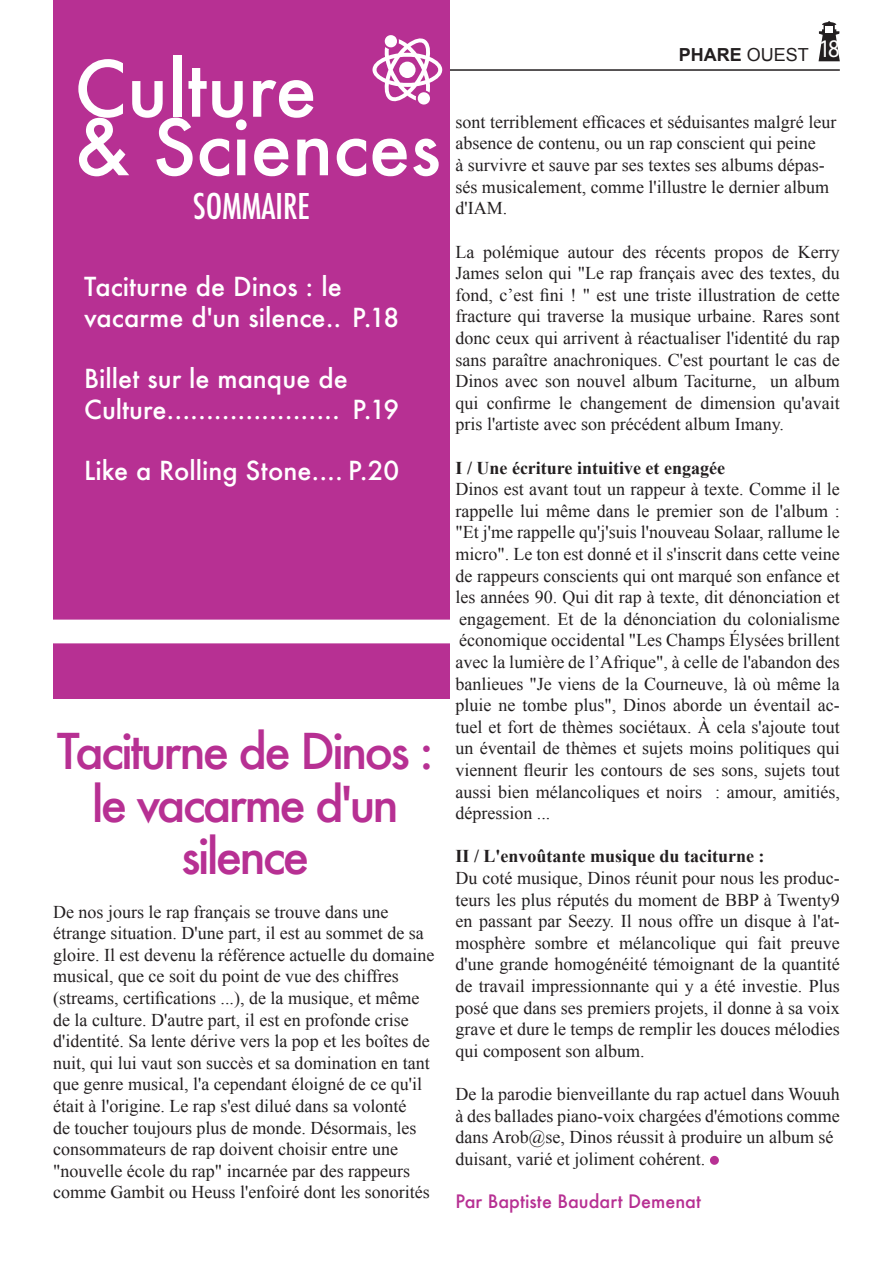
<style>
.page{position:relative;width:893px;height:1263px;background:#fff}
.page>*{position:absolute;margin:0;border:0;box-sizing:border-box;transform-origin:0 0}
.t1{font:500 75px/58.5px "Futura";color:#fff}
.Paragraph_Style_1{font:500 48px/52.5px "Futura";letter-spacing:-.06em;color:#b73093;text-align:center}
.t2{font:500 condensed 34.5px "Futura";color:#fff}
.t3{font:500 25.5px/30.6px "Futura";color:#fff}
.t4{font:18px/21.6px "Times New Roman";color:#231f20;text-align:justify}
.t5{font:700 18px "Times New Roman";color:#231f20}
.t6{font:500 18px "Futura";color:#b73093}
.t7{font:700 18px "Arial";color:#231f20}
.s1{font-weight:400}
</style>
<div class="page">
<hr style="left:54px;top:69px;width:786px;height:2px;background:#231f20">
<div style="left:53px;top:0;width:397px;height:699px;background:#b73093"></div>
<div style="left:43px;top:620px;width:416px;height:23px;background:#fff"></div>
<svg style="left:818px;top:21px;width:22px;height:40px"></svg>
<div style="left:826px;top:26px;width:7px;height:7px;background:#fff"></div>
<svg style="left:372px;top:35px;width:71px;height:70px"></svg>
<div style="left:710px;top:1156px;width:9px;height:9px;background:#b73093;border-radius:50%"></div>
<h1 class="t1" style="left:74px;top:59px;width:368px">Culture<br>&amp; Sciences</h1>
<p class="t2" style="left:193px;top:184px;width:119px">SOMMAIRE</p>
<p class="t3" style="left:84px;top:271px;width:316px">Taciturne de Dinos : le vacarme d'un silence.. P.18</p>
<p class="t3" style="left:84px;top:363px;width:316px">Billet sur le manque de<br>Culture...................... P.19</p>
<p class="t3" style="left:84px;top:455px;width:317px">Like a Rolling Stone.... P.20</p>
<p class="Paragraph_Style_1" style="left:57px;top:725px;width:378px">Taciturne de Dinos : le vacarme d'un</p>
<p class="Paragraph_Style_1" style="left:181px;top:830px;width:130px">silence</p>
<p class="t4" style="left:53px;top:900px;width:383px;text-align:left">De nos jours le rap français se trouve dans une étrange situation. D'une part, il est au sommet de sa gloire. Il est devenu la référence actuelle du domaine musical, que ce soit du point de vue des chiffres (streams, certifications ...), de la musique, et même de la culture. D'autre part, il est en profonde crise d'identité. Sa lente dérive vers la pop et les boîtes de nuit, qui lui vaut son succès et sa domination en tant que genre musical, l'a cependant éloigné de ce qu'il était à l'origine. Le rap s'est dilué dans sa volonté<br>de toucher toujours plus de monde. Désormais, les consommateurs de rap doivent choisir entre une "nouvelle école du rap" incarnée par des rappeurs comme Gambit ou Heuss l'enfoiré dont les sonorités</p>
<p class="t7" style="left:679px;top:43px;width:162px">PHARE <span class="s1">OUEST</span> <sup>18</sup></p>
<p class="t4" style="left:455px;top:111px;width:382px;text-align:left">sont terriblement efficaces et séduisantes malgré leur absence de contenu, ou un rap conscient qui peine<br>à survivre et sauve par ses textes ses albums dépas&shy;sés musicalement, comme l'illustre le dernier album d'IAM.</p>
<p class="t4" style="left:455px;top:240px;width:386px">La polémique autour des récents propos de Kerry James selon qui "Le rap français avec des textes, du fond, c’est fini ! " est une triste illustration de cette fracture qui traverse la musique urbaine. Rares sont donc ceux qui arrivent à réactualiser l'identité du rap sans paraître anachroniques. C'est pourtant le cas de Dinos avec son nouvel album Taciturne, un album qui confirme le changement de dimension qu'avait pris l'artiste avec son précédent album Imany.</p>
<p class="t5" style="left:455px;top:455px;width:271px">I / Une écriture intuitive et engagée</p>
<p class="t4" style="left:455px;top:478px;width:386px">Dinos est avant tout un rappeur à texte. Comme il le rappelle lui même dans le premier son de l'album : "Et j'me rappelle qu'j'suis l'nouveau Solaar, rallume le micro". Le ton est donné et il s'inscrit dans cette veine de rappeurs conscients qui ont marqué son enfance et les années 90. Qui dit rap à texte, dit dénonciation et engagement. Et de la dénonciation du colonialisme économique occidental "Les Champs Élysées brillent avec la lumière de l’Afrique", à celle de l'abandon des banlieues "Je viens de la Courneuve, là où même la pluie ne tombe plus", Dinos aborde un éventail ac&shy;tuel et fort de thèmes sociétaux. À cela s'ajoute tout un éventail de thèmes et sujets moins politiques qui viennent fleurir les contours de ses sons, sujets tout aussi bien mélancoliques et noirs : amour, amitiés, dépression ...</p>
<p class="t5" style="left:455px;top:844px;width:311px">II / L'envoûtante musique du taciturne :</p>
<p class="t4" style="left:455px;top:867px;width:386px">Du coté musique, Dinos réunit pour nous les produc&shy;teurs les plus réputés du moment de BBP à Twenty9 en passant par Seezy. Il nous offre un disque à l'at&shy;mosphère sombre et mélancolique qui fait preuve d'une grande homogénéité témoignant de la quantité de travail impressionnante qui y a été investie. Plus posé que dans ses premiers projets, il donne à sa voix grave et dure le temps de remplir les douces mélodies qui composent son album.</p>
<p class="t4" style="left:455px;top:1083px;width:386px">De la parodie bienveillante du rap actuel dans Wouuh à des ballades piano-voix chargées d'émotions comme dans Arob@se, Dinos réussit à produire un album sé</p>
<p class="t4" style="left:455px;top:1148px;width:251px">duisant, varié et joliment cohérent.</p>
<p class="t6" style="left:455px;top:1189px;width:247px">Par Baptiste Baudart Demenat</p>
</div>
